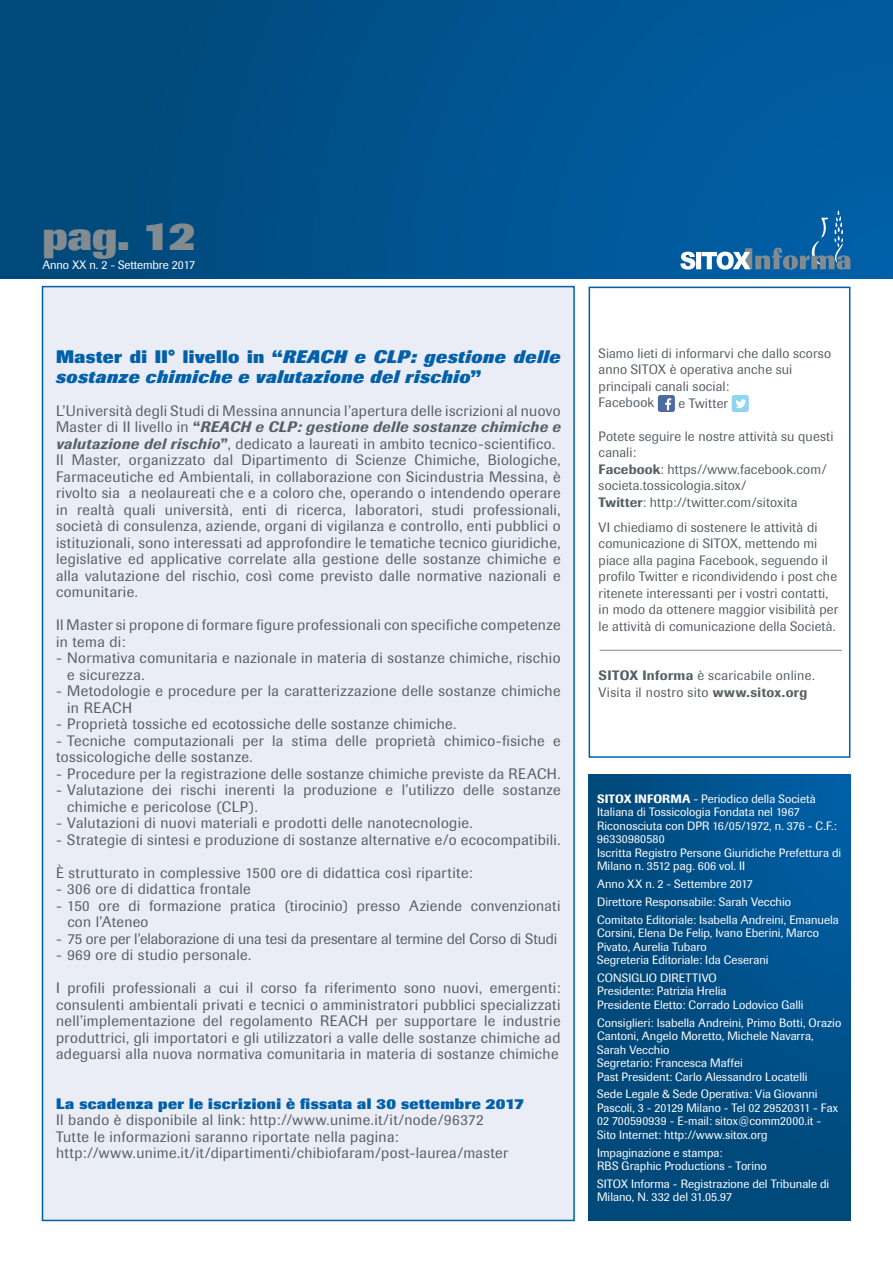
<style>
.page{position:relative;width:893px;height:1263px;background:#fff}
.page>*{position:absolute;margin:0;border:0;box-sizing:border-box;transform-origin:0 0}
.t1{font:800 40.5px "Imago";color:#828b90}
.t2{font:italic 800 18px/19.5px "Imago";letter-spacing:.025em;color:#0060a9}
.t3{font:15px/16.5px "Imago";letter-spacing:.025em;color:#576065}
.t4{font:15px "Imago";letter-spacing:-.005em;color:#576065}
.t5{font:800 15px "Imago";letter-spacing:.03em;color:#0060a9}
.t6{font:13.5px/16.5px "Imago";letter-spacing:.01em;color:#576065}
.t7{font:12px/13.5px "Imago";letter-spacing:.005em;color:#fff}
.s1{font-style:normal}
.s2{font-weight:500}
.s3{font-weight:500;font-style:italic}
</style>
<div class="page">
<div style="left:0;top:0;width:893px;height:278px;background:linear-gradient(to right,#004777,#005fa5)"></div>
<svg style="left:680px;top:210px;width:170px;height:60px;background:#2570a9"></svg>
<svg style="left:589px;top:774px;width:261px;height:446px;background:#004d84"></svg>
<div style="left:658px;top:395px;width:17px;height:17px;background:#4c6ba3;border-radius:3px"></div>
<svg style="left:665px;top:398px;width:6px;height:12px"></svg>
<div style="left:732px;top:395px;width:17px;height:17px;background:#91d4f0;border-radius:3px"></div>
<svg style="left:736px;top:399px;width:10px;height:9px"></svg>
<div style="left:589px;top:287px;width:261px;height:471px;border:2px solid #0060a9"></div>
<hr style="left:600px;top:650px;width:242px;height:1px;background:#828b90">
<div style="left:43px;top:287px;width:531px;height:933px;background:#eaedf6"></div>
<h1 class="t1" style="left:43px;top:212px;width:155px">pag. 12</h1>
<p class="t7" style="left:43px;top:258px;width:154px">Anno XX n. 2 - Settembre 2017</p>
<p class="t2" style="left:56px;top:347px;width:506px"><span class="s1">Master di II° livello in “</span>REACH e CLP: gestione delle sostanze chimiche e valutazione del rischio<span class="s1">”</span></p>
<p class="t3" style="left:56px;top:402px;width:506px">L’Università degli Studi di Messina annuncia l’apertura delle iscrizioni al nuovo Master di II livello in <span class="s2">“</span><span class="s3">REACH e CLP: gestione delle sostanze chimiche e valutazione del rischio</span><span class="s2">”</span>, dedicato a laureati in ambito tecnico-scientifico.<br>Il Master, organizzato dal Dipartimento di Scienze Chimiche, Biologiche, Farmaceutiche ed Ambientali, in collaborazione con Sicindustria Messina, è rivolto sia a neolaureati che e a coloro che, operando o intendendo operare in realtà quali università, enti di ricerca, laboratori, studi professionali, società di consulenza, aziende, organi di vigilanza e controllo, enti pubblici o istituzionali, sono interessati ad approfondire le tematiche tecnico giuridiche, legislative ed applicative correlate alla gestione delle sostanze chimiche e alla valutazione del rischio, così come previsto dalle normative nazionali e comunitarie.</p>
<p class="t3" style="left:56px;top:617px;width:506px">Il Master si propone di formare figure professionali con specifiche competenze in tema di:</p>
<p class="t3" style="left:67px;top:650px;width:495px;text-indent:-11px">- Normativa comunitaria e nazionale in materia di sostanze chimiche, rischio e sicurezza.</p>
<p class="t3" style="left:67px;top:683px;width:495px;text-indent:-11px">- Metodologie e procedure per la caratterizzazione delle sostanze chimiche in REACH</p>
<p class="t3" style="left:56px;top:716px;width:402px">- Proprietà tossiche ed ecotossiche delle sostanze chimiche.</p>
<p class="t3" style="left:56px;top:732px;width:506px">- Tecniche computazionali per la stima delle proprietà chimico-fisiche e tossicologiche delle sostanze.</p>
<p class="t3" style="left:56px;top:765px;width:506px">- Procedure per la registrazione delle sostanze chimiche previste da REACH.</p>
<p class="t3" style="left:67px;top:782px;width:495px;text-indent:-11px">- Valutazione dei rischi inerenti la produzione e l’utilizzo delle sostanze chimiche e pericolose (CLP).</p>
<p class="t3" style="left:56px;top:815px;width:418px">- Valutazioni di nuovi materiali e prodotti delle nanotecnologie.</p>
<p class="t3" style="left:56px;top:831px;width:506px">- Strategie di sintesi e produzione di sostanze alternative e/o ecocompatibili.</p>
<p class="t3" style="left:56px;top:864px;width:418px">È strutturato in complessive 1500 ore di didattica così ripartite:</p>
<p class="t3" style="left:56px;top:881px;width:196px">- 306 ore di didattica frontale</p>
<p class="t3" style="left:67px;top:897px;width:495px;text-indent:-11px">- 150 ore di formazione pratica (tirocinio) presso Aziende convenzionati con l’Ateneo</p>
<p class="t4" style="left:56px;top:930px;width:503px">- 75 ore per l’elaborazione di una tesi da presentare al termine del Corso di Studi</p>
<p class="t3" style="left:56px;top:947px;width:197px">- 969 ore di studio personale.</p>
<p class="t3" style="left:56px;top:980px;width:506px;text-align:justify">I profili professionali a cui il corso fa riferimento sono nuovi, emergenti: consulenti ambientali privati e tecnici o amministratori pubblici specializzati nell’implementazione del regolamento REACH per supportare le industrie produttrici, gli importatori e gli utilizzatori a valle delle sostanze chimiche ad adeguarsi alla nuova normativa comunitaria in materia di sostanze chimiche</p>
<p class="t5" style="left:56px;top:1094px;width:470px">La scadenza per le iscrizioni è fissata al 30 settembre 2017</p>
<p class="t3" style="left:56px;top:1112px;width:454px">Il bando è disponibile al link: http://www.unime.it/it/node/96372<br>Tutte le informazioni saranno riportate nella pagina: http://www.unime.it/it/dipartimenti/chibiofaram/post-laurea/master</p>
<p class="t6" style="left:599px;top:345px;width:234px">Siamo lieti di informarvi che dallo scorso anno SITOX è operativa anche sui principali canali social:<br>Facebook</p>
<p class="t6" style="left:679px;top:395px;width:51px">e Twitter</p>
<p class="t6" style="left:599px;top:428px;width:236px">Potete seguire le nostre attività su questi canali:<br><span class="s2">Facebook</span>: https//www.facebook.com/ societa.tossicologia.sitox/<br><span class="s2">Twitter</span>: http://twitter.com/sitoxita</p>
<p class="t6" style="left:599px;top:519px;width:241px">VI chiediamo di sostenere le attività di comunicazione di SITOX, mettendo mi piace alla pagina Facebook, seguendo il profilo Twitter e ricondividendo i post che ritenete interessanti per i vostri contatti, in modo da ottenere maggior visibilità per le attività di comunicazione della Società.</p>
<p class="t6" style="left:599px;top:667px;width:218px"><span class="s2">SITOX Informa</span> è scaricabile online.<br>Visita il nostro sito <span class="s2">www.sitox.org</span></p>
<p class="t7" style="left:597px;top:792px;width:246px"><span class="s2">SITOX INFORMA</span> - Periodico della Società Italiana di Tossicologia Fondata nel 1967<br>Riconosciuta con DPR 16/05/1972, n. 376 - C.F.:<br>96330980580<br>Iscritta Registro Persone Giuridiche Prefettura di Milano n. 3512 pag. 606 vol. II</p>
<p class="t7" style="left:597px;top:875px;width:243px;line-height:17.7px">Anno XX n. 2 - Settembre 2017<br>Direttore Responsabile: Sarah Vecchio<br>Comitato Editoriale: Isabella Andreini, Emanuela</p>
<p class="t7" style="left:597px;top:926px;width:224px">Corsini, Elena De Felip, Ivano Eberini, Marco<br>Pivato, Aurelia Tubaro<br>Segreteria Editoriale: Ida Ceserani</p>
<p class="t7" style="left:597px;top:971px;width:208px">CONSIGLIO DIRETTIVO<br>Presidente: Patrizia Hrelia<br>Presidente Eletto: Corrado Lodovico Galli</p>
<p class="t7" style="left:597px;top:1016px;width:246px">Consiglieri: Isabella Andreini, Primo Botti, Orazio Cantoni, Angelo Moretto, Michele Navarra, Sarah Vecchio<br>Segretario: Francesca Maffei<br>Past President: Carlo Alessandro Locatelli</p>
<p class="t7" style="left:597px;top:1087px;width:242px">Sede Legale &amp; Sede Operativa: Via Giovanni Pascoli, 3 - 20129 Milano - Tel 02 29520311 - Fax 02 700590939 - E-mail: sitox@comm2000.it - Sito Internet: http://www.sitox.org</p>
<p class="t7" style="left:597px;top:1146px;width:171px">Impaginazione e stampa:<br>RBS Graphic Productions - Torino</p>
<p class="t7" style="left:597px;top:1177px;width:234px">SITOX Informa - Registrazione del Tribunale di<br>Milano, N. 332 del 31.05.97</p>
</div>
